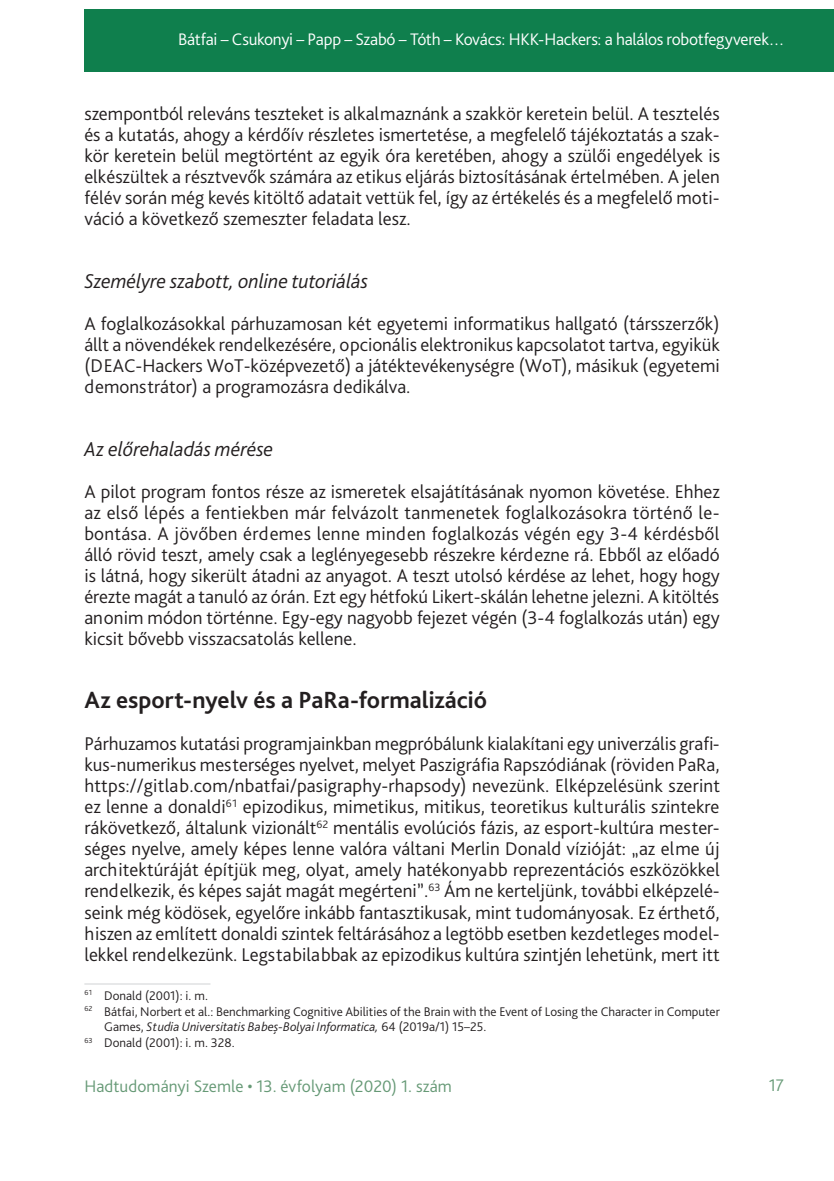
<style>
.page{position:relative;width:834px;height:1181px;background:#fff}
.page>*{position:absolute;margin:0;border:0;box-sizing:border-box;transform-origin:0 0}
._1_1__Head{font:700 24.5px "Bliss Pro";color:#231f20}
._1_1_1_1__Head_másol{font:italic 300 21px "Bliss Pro";letter-spacing:-.005em;color:#231f20}
._2__Body_copy_1st_pa{font:300 19.25px/21px "Bliss Pro";color:#231f20;text-align:justify}
.t1{font:300 17.5px "Bliss Pro";letter-spacing:-.015em;color:#fff}
.t2{font:300 17.5px "Bliss Pro";letter-spacing:.005em;color:#669976}
.Lábjegyzet{font:300 13.12px/15.8px "Bliss Pro";color:#231f20}
.s1{font-style:italic}
</style>
<div class="page">
<div style="left:84px;top:9px;width:749px;height:63px;background:#0f7f4d"></div>
<hr style="left:84px;top:983px;width:126px;height:1px;background:#d1d2d4">
<p class="t1" style="left:178px;top:28px;width:607px">Bátfai – Csukonyi – Papp – Szabó – Tóth – Kovács: HKK-Hackers: a halálos robotfegyverek…</p>
<p class="_2__Body_copy_1st_pa" style="left:84px;top:103px;width:637px">szempontból releváns teszteket is alkalmaznánk a szakkör keretein belül. A tesztelés és a kutatás, ahogy a kérdőív részletes ismertetése, a megfelelő tájékoztatás a szak&shy;kör keretein belül megtörtént az egyik óra keretében, ahogy a szülői engedélyek is elkészültek a résztvevők számára az etikus eljárás biztosításának értelmében. A jelen félév során még kevés kitöltő adatait vettük fel, így az értékelés és a megfelelő moti&shy;váció a következő szemeszter feladata lesz.</p>
<p class="_1_1_1_1__Head_másol" style="left:84px;top:268px;width:285px">Személyre szabott, online tutoriálás</p>
<p class="_2__Body_copy_1st_pa" style="left:84px;top:313px;width:637px">A foglalkozásokkal párhuzamosan két egyetemi informatikus hallgató (társszerzők) állt a növendékek rendelkezésére, opcionális elektronikus kapcsolatot tartva, egyikük (DEAC-Hackers WoT-középvezető) a játéktevékenységre (WoT), másikuk (egyetemi demonstrátor) a programozásra dedikálva.</p>
<p class="_1_1_1_1__Head_másol" style="left:84px;top:436px;width:190px">Az előrehaladás mérése</p>
<p class="_2__Body_copy_1st_pa" style="left:84px;top:481px;width:637px">A pilot program fontos része az ismeretek elsajátításának nyomon követése. Ehhez az első lépés a fentiekben már felvázolt tanmenetek foglalkozásokra történő le&shy;bontása. A jövőben érdemes lenne minden foglalkozás végén egy 3-4 kérdésből álló rövid teszt, amely csak a leglényegesebb részekre kérdezne rá. Ebből az előadó is látná, hogy sikerült átadni az anyagot. A teszt utolsó kérdése az lehet, hogy hogy érezte magát a tanuló az órán. Ezt egy hétfokú Likert-skálán lehetne jelezni. A kitöltés anonim módon történne. Egy-egy nagyobb fejezet végén (3-4 foglalkozás után) egy kicsit bővebb visszacsatolás kellene.</p>
<p class="_1_1__Head" style="left:84px;top:685px;width:404px">Az esport-nyelv és a PaRa-formalizáció</p>
<p class="_2__Body_copy_1st_pa" style="left:84px;top:733px;width:637px">Párhuzamos kutatási programjainkban megpróbálunk kialakítani egy univerzális grafi&shy;kus-numerikus mesterséges nyelvet, melyet Paszigráfia Rapszódiának (röviden PaRa, https://gitlab.com/nbatfai/pasigraphy-rhapsody) nevezünk. Elképzelésünk szerint ez lenne a donaldi<sup>61</sup> epizodikus, mimetikus, mitikus, teoretikus kulturális szintekre rákövetkező, általunk vizionált<sup>62</sup> mentális evolúciós fázis, az esport-kultúra mester&shy;séges nyelve, amely képes lenne valóra váltani Merlin Donald vízióját: „az elme új architektúráját építjük meg, olyat, amely hatékonyabb reprezentációs eszközökkel rendelkezik, és képes saját magát megérteni”.<sup>63</sup> Ám ne kerteljünk, további elképzelé&shy;seink még ködösek, egyelőre inkább fantasztikusak, mint tudományosak. Ez érthető, hiszen az említett donaldi szintek feltárásához a legtöbb esetben kezdetleges model&shy;lekkel rendelkezünk. Legstabilabbak az epizodikus kultúra szintjén lehetünk, mert itt</p>
<p class="Lábjegyzet" style="left:84px;top:987px;width:125px"><sup>61</sup> Donald (2001): i. m.</p>
<p class="Lábjegyzet" style="left:104px;top:1003px;width:617px;text-indent:-20px"><sup>62</sup> Bátfai, Norbert et al.: Benchmarking Cognitive Abilities of the Brain with the Event of Losing the Character in Computer<br>Games, <span class="s1">Studia Universitatis Babeș-Bolyai Informatica,</span> 64 (2019a/1) 15–25.</p>
<p class="Lábjegyzet" style="left:84px;top:1034px;width:152px"><sup>63</sup> Donald (2001): i. m. 328.</p>
<p class="t2" style="left:84px;top:1075px;width:369px">Hadtudományi Szemle • 13. évfolyam (2020) 1. szám</p>
<p class="t2" style="left:768px;top:1074px;width:17px">17</p>
</div>
